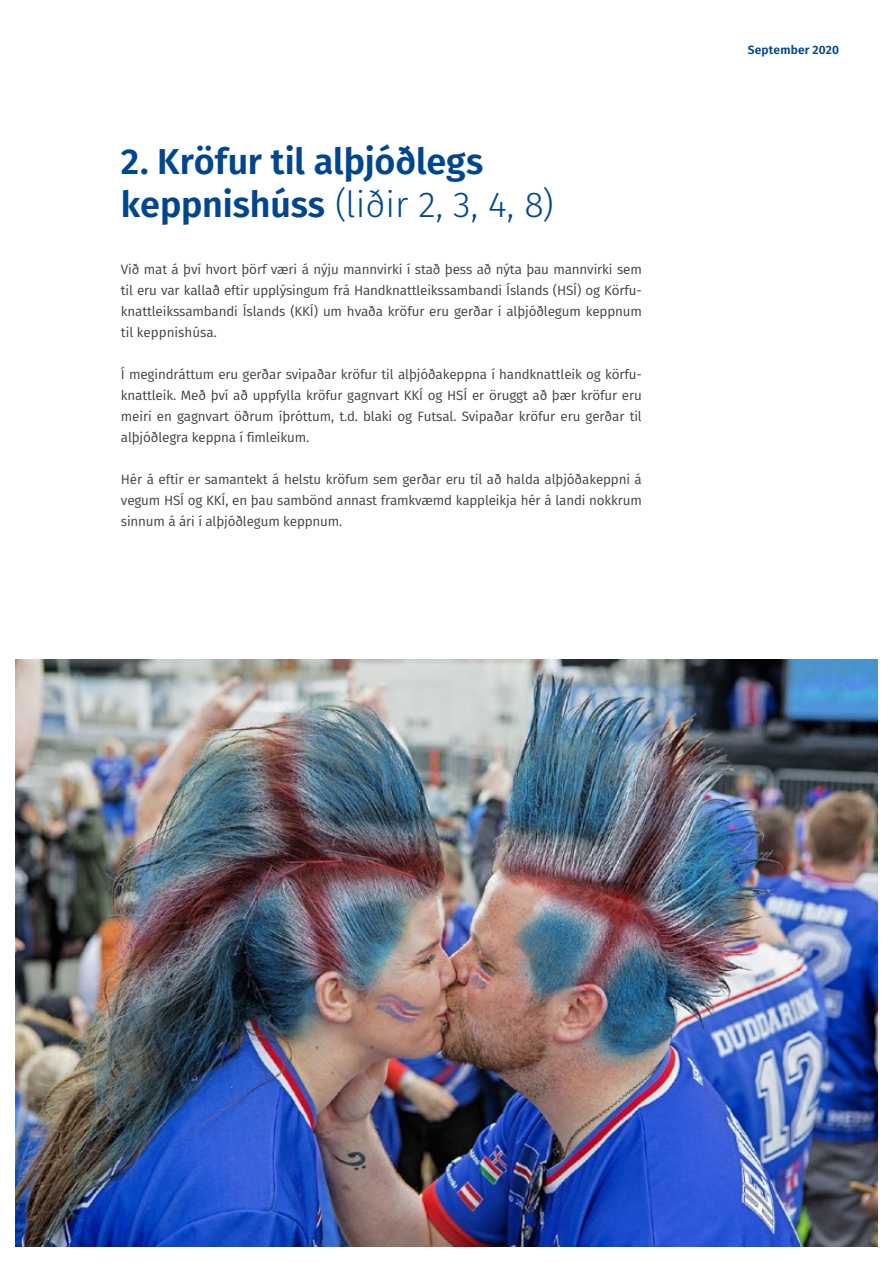
<style>
.page{position:relative;width:893px;height:1263px;background:#fff}
.page>*{position:absolute;margin:0;border:0;box-sizing:border-box;transform-origin:0 0}
.t1{font:600 36px/43.2px "Fira GO";letter-spacing:-.005em;color:#00468e}
.t2{font:13.5px/21px "Fira GO";letter-spacing:-.01em;color:#414042;text-align:justify}
.t3{font:600 12px "Fira GO";letter-spacing:.015em;color:#00468e}
.s1{font-weight:300}
</style>
<div class="page">
<img style="left:15px;top:659px;width:863px;height:588px">
<h1 class="t1" style="left:121px;top:140px;width:434px">2. Kröfur til alþjóðlegs keppnishúss <span class="s1">(liðir 2, 3, 4, 8)</span></h1>
<p class="t2" style="left:121px;top:259px;width:522px">Við mat á því hvort þörf væri á nýju mannvirki í stað þess að nýta þau mannvirki sem til eru var kallað eftir upplýsingum frá Handknattleikssambandi Íslands (HSÍ) og Körfu&shy;knattleikssambandi Íslands (KKÍ) um hvaða kröfur eru gerðar í alþjóðlegum keppnum til keppnishúsa.</p>
<p class="t2" style="left:121px;top:364px;width:522px">Í megindráttum eru gerðar svipaðar kröfur til alþjóðakeppna í handknattleik og körfu&shy;knattleik. Með því að uppfylla kröfur gagnvart KKÍ og HSÍ er öruggt að þær kröfur eru meiri en gagnvart öðrum íþróttum, t.d. blaki og Futsal. Svipaðar kröfur eru gerðar til alþjóðlegra keppna í fimleikum.</p>
<p class="t2" style="left:121px;top:469px;width:522px">Hér á eftir er samantekt á helstu kröfum sem gerðar eru til að halda alþjóðakeppni á vegum HSÍ og KKÍ, en þau sambönd annast framkvæmd kappleikja hér á landi nokkrum sinnum á ári í alþjóðlegum keppnum.</p>
<p class="t3" style="left:748px;top:43px;width:93px">September 2020</p>
</div>
